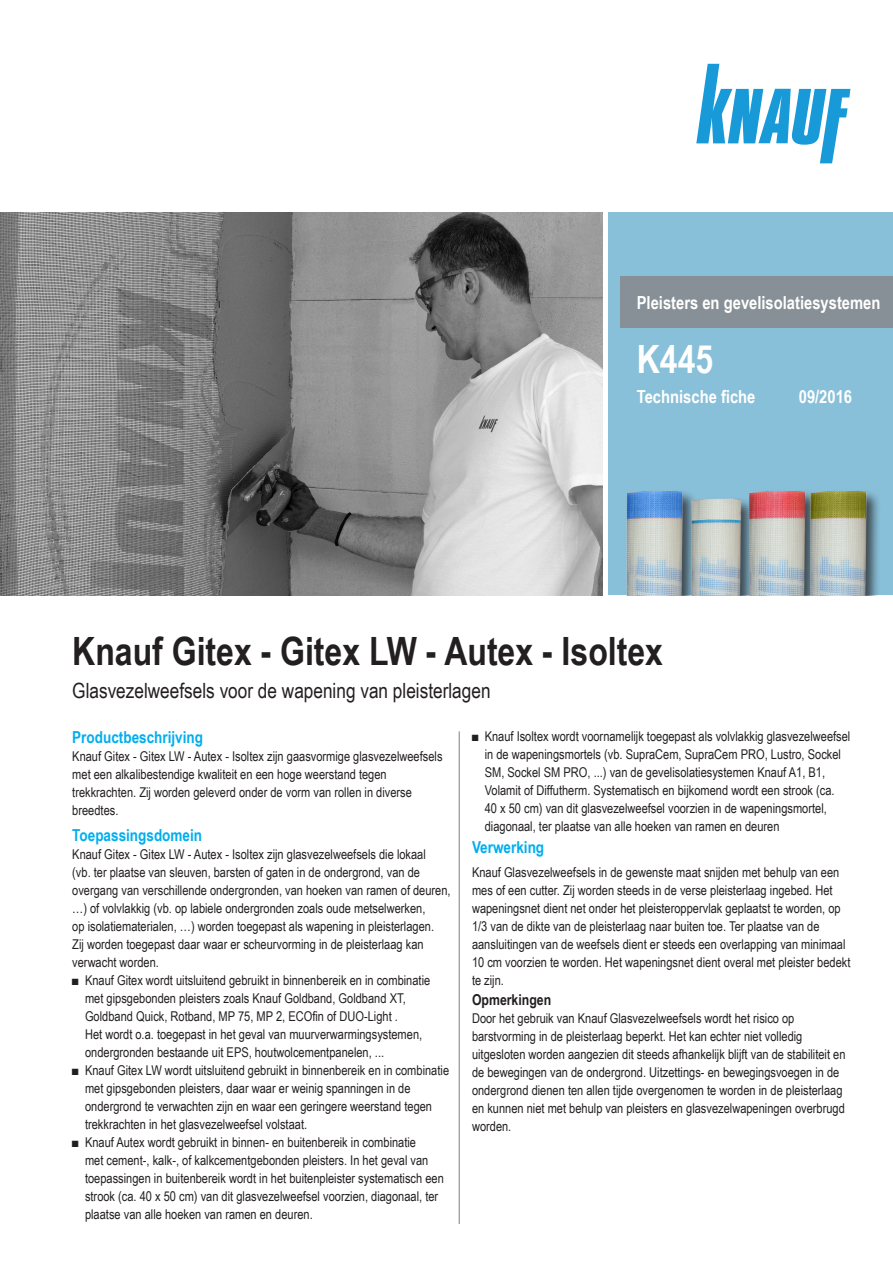
<style>
.page{position:relative;width:893px;height:1263px;background:#fff}
.page>*{position:absolute;margin:0;border:0;box-sizing:border-box;transform-origin:0 0}
.t1{font:700 39px "Arial Narrow";color:#231f20}
.t2{font:700 39px "Arial Narrow";color:#fff}
.t3{font:21px "Arial Narrow";color:#231f20}
.t4{font:700 18px "Arial Narrow";color:#fff}
.Ue3_Beschreibung_11{font:700 16.5px "Arial Narrow";color:#00aeef}
.Aufz_Eigenschaften_1{font:700 16.5px "Arial Narrow";color:#00aeef}
.Text_TB{font:700 15px "Arial Narrow";color:#231f20}
.Aufz_Eigenschaften_1-2{font:13.5px/18px "Arial Narrow";color:#231f20}
.Text_TB-2{font:13.5px/18px "Arial Narrow";color:#231f20}
</style>
<div class="page">
<img style="left:0;top:213px;width:603px;height:382px">
<div style="left:608px;top:213px;width:285px;height:382px;background:#89c0d9"></div>
<div style="left:621px;top:276px;width:272px;height:52px;background:#869096"></div>
<svg style="left:696px;top:64px;width:154px;height:99px"></svg>
<hr style="left:459px;top:731px;width:1px;height:493px;background:#869096">
<div style="left:624px;top:488px;width:257px;height:107px;background:#231f20;opacity:.75"></div>
<img style="left:624px;top:488px;width:248px;height:107px">
<p class="t4" style="left:637px;top:289px;width:245px">Pleisters en gevelisolatiesystemen</p>
<p class="t2" style="left:637px;top:329px;width:78px">K445</p>
<p class="t4" style="left:637px;top:383px;width:120px">Technische fiche</p>
<p class="t4" style="left:799px;top:383px;width:55px">09/2016</p>
<p class="t1" style="left:72px;top:621px;width:592px">Knauf Gitex - Gitex LW - Autex - Isoltex</p>
<p class="t3" style="left:72px;top:675px;width:420px">Glasvezelweefsels voor de wapening van pleisterlagen</p>
<p class="Ue3_Beschreibung_11" style="left:72px;top:725px;width:132px">Productbeschrijving</p>
<p class="Text_TB-2" style="left:72px;top:747px;width:372px">Knauf Gitex - Gitex LW - Autex - Isoltex zijn gaasvormige glasvezelweefsels met een alkalibestendige kwaliteit en een hoge weerstand tegen trekkrachten. Zij worden geleverd onder de vorm van rollen in diverse breedtes.</p>
<p class="Ue3_Beschreibung_11" style="left:72px;top:823px;width:131px">Toepassingsdomein</p>
<p class="Aufz_Eigenschaften_1-2" style="left:72px;top:845px;width:380px">Knauf Gitex - Gitex LW - Autex - Isoltex zijn glasvezelweefsels die lokaal<br>(vb. ter plaatse van sleuven, barsten of gaten in de ondergrond, van de overgang van verschillende ondergronden, van hoeken van ramen of deuren, …) of volvlakkig (vb. op labiele ondergronden zoals oude metselwerken,<br>op isolatiematerialen, …) worden toegepast als wapening in pleisterlagen.<br>Zij worden toegepast daar waar er scheurvorming in de pleisterlaag kan verwacht worden.</p>
<p class="Aufz_Eigenschaften_1-2" style="left:85px;top:971px;width:347px;text-indent:-13px">■ Knauf Gitex wordt uitsluitend gebruikt in binnenbereik en in combinatie met gipsgebonden pleisters zoals Knauf Goldband, Goldband XT, Goldband Quick, Rotband, MP 75, MP 2, ECOfin of DUO-Light .<br>Het wordt o.a. toegepast in het geval van muurverwarmingsystemen, ondergronden bestaande uit EPS, houtwolcementpanelen, ...</p>
<p class="Aufz_Eigenschaften_1-2" style="left:85px;top:1061px;width:366px;text-indent:-13px">■ Knauf Gitex LW wordt uitsluitend gebruikt in binnenbereik en in combinatie met gipsgebonden pleisters, daar waar er weinig spanningen in de ondergrond te verwachten zijn en waar een geringere weerstand tegen trekkrachten in het glasvezelweefsel volstaat.</p>
<p class="Aufz_Eigenschaften_1-2" style="left:85px;top:1133px;width:360px;text-indent:-13px">■ Knauf Autex wordt gebruikt in binnen- en buitenbereik in combinatie<br>met cement-, kalk-, of kalkcementgebonden pleisters. In het geval van toepassingen in buitenbereik wordt in het buitenpleister systematisch een strook (ca. 40 x 50 cm) van dit glasvezelweefsel voorzien, diagonaal, ter plaatse van alle hoeken van ramen en deuren.</p>
<p class="Aufz_Eigenschaften_1-2" style="left:485px;top:727px;width:367px;text-indent:-13px">■ Knauf Isoltex wordt voornamelijk toegepast als volvlakkig glasvezelweefsel in de wapeningsmortels (vb. SupraCem, SupraCem PRO, Lustro, Sockel SM, Sockel SM PRO, ...) van de gevelisolatiesystemen Knauf A1, B1, Volamit of Diffutherm. Systematisch en bijkomend wordt een strook (ca.<br>40 x 50 cm) van dit glasvezelweefsel voorzien in de wapeningsmortel, diagonaal, ter plaatse van alle hoeken van ramen en deuren</p>
<p class="Aufz_Eigenschaften_1" style="left:472px;top:835px;width:74px">Verwerking</p>
<p class="Text_TB-2" style="left:472px;top:863px;width:380px">Knauf Glasvezelweefsels in de gewenste maat snijden met behulp van een mes of een cutter. Zij worden steeds in de verse pleisterlaag ingebed. Het wapeningsnet dient net onder het pleisteroppervlak geplaatst te worden, op 1/3 van de dikte van de pleisterlaag naar buiten toe. Ter plaatse van de aansluitingen van de weefsels dient er steeds een overlapping van minimaal 10 cm voorzien te worden. Het wapeningsnet dient overal met pleister bedekt te zijn.</p>
<p class="Text_TB" style="left:472px;top:988px;width:81px">Opmerkingen</p>
<p class="Text_TB-2" style="left:472px;top:1009px;width:375px">Door het gebruik van Knauf Glasvezelweefsels wordt het risico op barstvorming in de pleisterlaag beperkt. Het kan echter niet volledig uitgesloten worden aangezien dit steeds afhankelijk blijft van de stabiliteit en de bewegingen van de ondergrond. Uitzettings- en bewegingsvoegen in de ondergrond dienen ten allen tijde overgenomen te worden in de pleisterlaag en kunnen niet met behulp van pleisters en glasvezelwapeningen overbrugd worden.</p>
</div>
